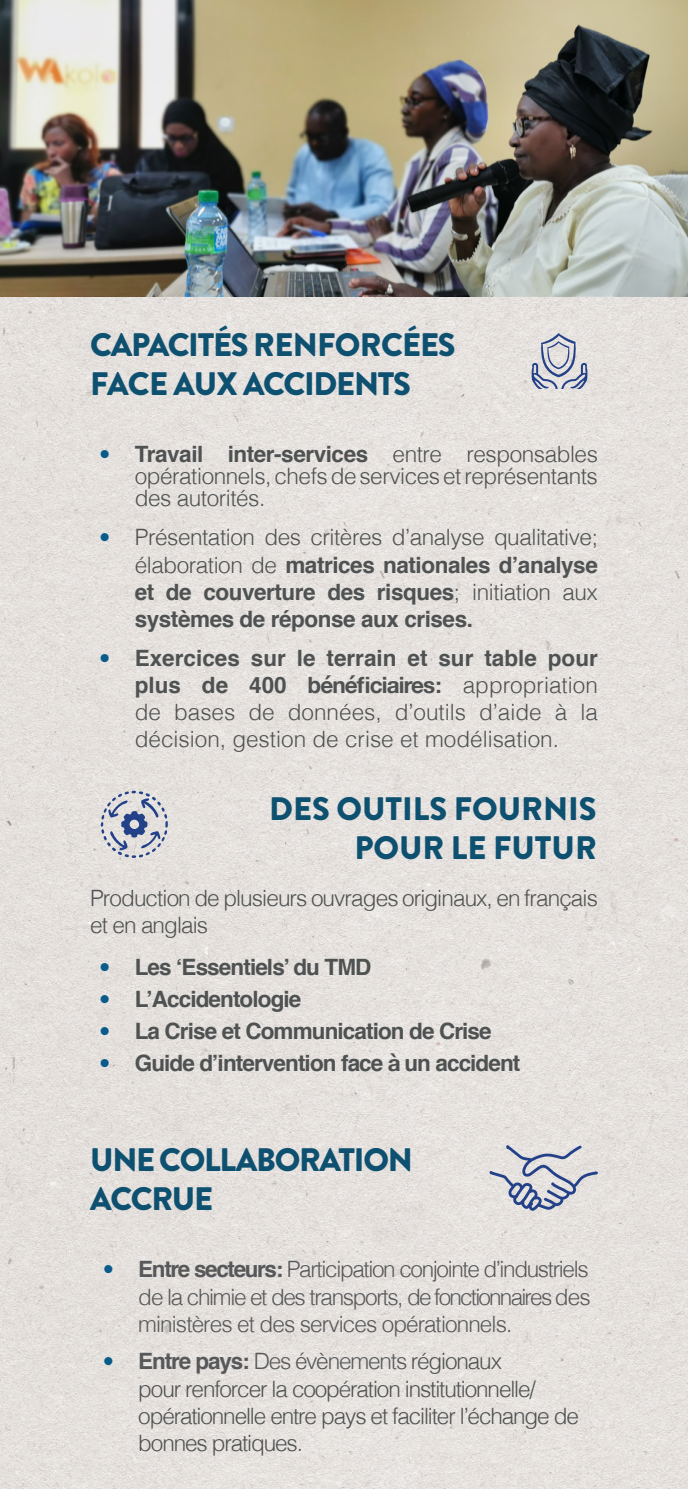
<style>
.page{position:relative;width:688px;height:1489px;background:#fff}
.page>*{position:absolute;margin:0;border:0;box-sizing:border-box;transform-origin:0 0}
.t1{font:900 32.5px/39px "Brandon Grotesque";letter-spacing:-.04em;color:#0e5070}
.t2{font:900 32.5px/39px "Brandon Grotesque";color:#0e5070;text-align:right}
.t3{font:300 22.5px/27px "Helvetica";letter-spacing:-.04em;color:#4f5252;text-align:justify}
.t4{font:700 22.5px/27px "Helvetica";letter-spacing:-.04em;color:#4f5252;text-align:justify}
.t5{font:300 22.5px/27.5px "Helvetica";letter-spacing:-.04em;color:#57585a;text-align:justify}
.s1{font-family:"Helvetica Neue";color:#085b8a}
.s2{font-weight:700}
.s3{font-family:"Helvetica Neue";font-weight:300;color:#085b8a}
.s4{font-weight:300}
.s5{font-family:"Helvetica Neue";font-weight:700}
.s6{font-family:"Helvetica Neue"}
.s7{font-weight:700;color:#57585a}
.s8{color:#57585a}
</style>
<div class="page">
<img style="left:0;top:296px;width:687px;height:1192px">
<img style="left:0;top:0;width:687px;height:296px">
<svg style="left:531px;top:333px;width:56px;height:56px;background:#b9bdca"></svg>
<svg style="left:101px;top:790px;width:67px;height:68px;background:#b9bdca"></svg>
<svg style="left:489px;top:1144px;width:108px;height:66px;background:#c3c5cf"></svg>
<p class="t1" style="left:90px;top:326px;width:367px">CAPACITÉS RENFORCÉES<br>FACE AUX ACCIDENTS</p>
<p class="t3" style="left:135px;top:441px;width:464px;line-height:22px;text-indent:-35px"><span class="s1">•</span> <span class="s2">Travail inter-services</span> entre responsables opérationnels, chefs de services et représentants des autorités.</p>
<p class="t4" style="left:135px;top:524px;width:464px;text-indent:-35px"><span class="s3">•</span> <span class="s4">Présentation des critères d’analyse qualitative; élaboration de</span> matrices nationales d’analyse et de couverture des risques<span class="s4">; initiation aux </span>systèmes de réponse aux crises.</p>
<p class="t3" style="left:135px;top:643px;width:464px;text-indent:-35px"><span class="s1">•</span> <span class="s2">Exercices sur le terrain et sur table pour plus de 400 b</span><span class="s5">énéficiaires</span><span class="s2">:</span> appropriation de bases de données, d’outils d’aide à la décision, gestion de crise et modélisation.</p>
<p class="t2" style="left:269px;top:789px;width:329px">DES OUTILS FOURNIS<br>POUR LE FUTUR</p>
<p class="t3" style="left:90px;top:882px;width:509px">Production de plusieurs ouvrages originaux, en français et en anglais</p>
<p class="t4" style="left:99px;top:953px;width:273px"><span class="s3">•</span> Les ‘Essentiels’ du TMD</p>
<p class="t4" style="left:99px;top:985px;width:203px"><span class="s3">•</span> L’Accidentologie</p>
<p class="t4" style="left:99px;top:1017px;width:394px"><span class="s3">•</span> La Crise et Communication de Crise</p>
<p class="t4" style="left:99px;top:1049px;width:422px"><span class="s3">•</span> Guide d’intervention face <span class="s6">à</span> un accident</p>
<p class="t1" style="left:90px;top:1141px;width:324px">UNE COLLABORATION<br>ACCRUE</p>
<p class="t5" style="left:138px;top:1253px;width:453px;text-indent:-35px"><span class="s1">•</span> <span class="s2">Entre secteurs:</span> Participation conjointe d’industriels de la chimie et des transports, de fonctionnaires des ministères et des services opérationnels.</p>
<p class="t3" style="left:138px;top:1345px;width:442px;text-align:left;text-indent:-35px"><span class="s1">•</span> <span class="s7">Entre pays:</span> <span class="s8">Des</span> <span class="s6">é</span><span class="s8">v</span>è<span class="s8">nements</span> régionaux<br>pour renforcer la coop<span class="s8">é</span>ration institutionnelle/ opérationnelle entre pays et faciliter l’échange de bonnes pratiques.</p>
</div>
